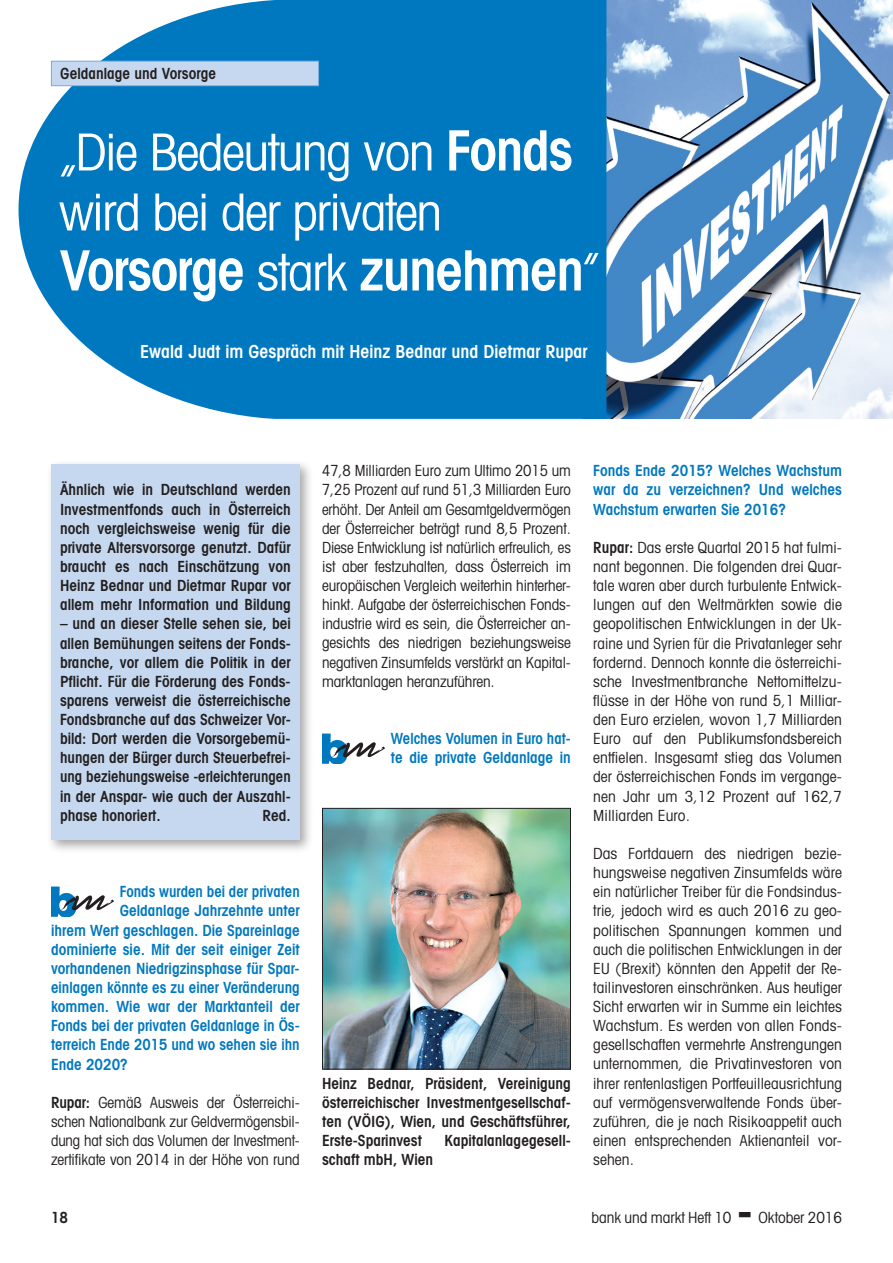
<style>
.page{position:relative;width:893px;height:1263px;background:#fff}
.page>*{position:absolute;margin:0;border:0;box-sizing:border-box;transform-origin:0 0}
.t1{font:600 condensed 55.5px "Avant Garde";letter-spacing:-.025em;color:#fff}
.t2{font:condensed 51px/60px "Avant Garde";letter-spacing:-.025em;color:#fff}
.t3{font:600 condensed 18px "Avant Garde";color:#fff}
.t4{font:condensed 15.3px/19.2px "Avant Garde";color:#231f20;text-align:justify}
.t5{font:600 condensed 15.3px/19.2px "Avant Garde";color:#231f20;text-align:justify}
.t6{font:600 condensed 15.3px/19.2px "Avant Garde";color:#0078c0}
.s1{font-weight:600;font-size:55.5px}
.s2{font-weight:400;font-size:51px}
.s3{font-weight:600}
</style>
<div class="page">
<img style="left:606px;top:0;width:287px;height:419px">
<svg style="left:19px;top:0;width:587px;height:419px;fill:#0078c0"></svg>
<div style="left:51px;top:61px;width:268px;height:25px;background:#c6d8ef"></div>
<div style="left:51px;top:61px;width:268px;height:25px;border:1px solid #7aabdb"></div>
<div style="left:46px;top:460px;width:267px;height:393px;background:#231f20;opacity:.4"></div>
<div style="left:51px;top:465px;width:249px;height:375px;background:#c6d8ef"></div>
<img style="left:51px;top:886px;width:24px;height:30px">
<img style="left:58px;top:893px;width:56px;height:20px">
<img style="left:322px;top:733px;width:24px;height:30px">
<img style="left:329px;top:740px;width:56px;height:20px">
<img style="left:324px;top:810px;width:245px;height:257px">
<div style="left:322px;top:808px;width:249px;height:261px;border:1px solid #231f20"></div>
<p class="t5" style="left:60px;top:64px;width:157px">Geldanlage und Vorsorge</p>
<h2 class="t2" style="left:60px;top:121px;width:515px">„Die Bedeutung von <span class="s1">Fonds </span>wird bei der privaten</h2>
<h1 class="t1" style="left:60px;top:237px;width:542px">Vorsorge <span class="s2">stark</span> zunehmen<span class="s2">”</span></h1>
<p class="t3" style="left:140px;top:341px;width:449px">Ewald Judt im Gespräch mit Heinz Bednar und Dietmar Rupar</p>
<p class="t5" style="left:60px;top:480px;width:232px">Ähnlich wie in Deutschland werden Investmentfonds auch in Österreich noch vergleichsweise wenig für die private Altersvorsorge genutzt. Dafür braucht es nach Einschätzung von Heinz Bednar und Dietmar Rupar vor allem mehr Information und Bildung</p>
<p class="t5" style="left:60px;top:614px;width:232px">– und an dieser Stelle sehen sie, bei allen Bemühungen seitens der Fonds&shy;branche, vor allem die Politik in der Pflicht. Für die Förderung des Fonds&shy;sparens verweist die österreichische Fondsbranche auf das Schweizer Vor&shy;bild: Dort werden die Vorsorgebemü&shy;hungen der Bürger durch Steuerbefrei&shy;ung beziehungsweise -erleichterungen in der Anspar- wie auch der Auszahl&shy;phase honoriert.</p>
<p class="t5" style="left:263px;top:805px;width:30px">Red.</p>
<p class="t4" style="left:322px;top:461px;width:250px">47,8 Milliarden Euro zum Ultimo 2015 um 7,25 Prozent auf rund 51,3 Milliarden Euro erhöht. Der Anteil am Gesamtgeldvermögen der Österreicher beträgt rund 8,5 Prozent.<br>Diese Entwicklung ist natürlich erfreulich, es ist aber festzuhalten, dass Österreich im europäischen Vergleich weiterhin hinterher&shy;hinkt. Aufgabe der österreichischen Fonds&shy;industrie wird es sein, die Österreicher an&shy;gesichts des niedrigen beziehungsweise negativen Zinsumfelds verstärkt an Kapital&shy;marktanlagen heranzuführen.</p>
<p class="t6" style="left:391px;top:729px;width:182px">Welches Volumen in Euro hat&shy;te die private Geldanlage in</p>
<p class="t6" style="left:120px;top:882px;width:182px">Fonds wurden bei der privaten</p>
<p class="t6" style="left:120px;top:901px;width:181px">Geldanlage Jahrzehnte unter</p>
<p class="t6" style="left:51px;top:920px;width:250px">ihrem Wert geschlagen. Die Spareinlage</p>
<p class="t6" style="left:51px;top:939px;width:250px">dominierte sie. Mit der seit einiger Zeit</p>
<p class="t6" style="left:51px;top:958px;width:250px">vorhandenen Niedrigzinsphase für Spar-</p>
<p class="t6" style="left:51px;top:978px;width:250px">einlagen könnte es zu einer Veränderung</p>
<p class="t6" style="left:51px;top:997px;width:250px">kommen. Wie war der Marktanteil der</p>
<p class="t6" style="left:51px;top:1016px;width:250px">Fonds bei der privaten Geldanlage in Ös-</p>
<p class="t6" style="left:51px;top:1035px;width:250px">terreich Ende 2015 und wo sehen sie ihn</p>
<p class="t6" style="left:51px;top:1054px;width:78px">Ende 2020?</p>
<p class="t4" style="left:51px;top:1092px;width:250px"><span class="s3">Rupar:</span> Gemäß Ausweis der Österreichi&shy;schen Nationalbank zur Geldvermögensbil&shy;dung hat sich das Volumen der Investment&shy;zertifikate von 2014 in der Höhe von rund</p>
<p class="t5" style="left:322px;top:1073px;width:250px">Heinz Bednar, Präsident, Vereinigung österreichischer Investmentgesellschaf&shy;ten (VÖIG), Wien, und Geschäftsführer, Erste-Sparinvest</p>
<p class="t5" style="left:444px;top:1131px;width:128px">Kapitalanlagegesell-</p>
<p class="t5" style="left:322px;top:1150px;width:113px">schaft mbH, Wien</p>
<p class="t6" style="left:593px;top:461px;width:250px;text-align:justify">Fonds Ende 2015? Welches Wachstum war da zu verzeichnen? Und welches Wachstum erwarten Sie 2016?</p>
<p class="t4" style="left:593px;top:537px;width:250px"><span class="s3">Rupar:</span> Das erste Quartal 2015 hat fulmi&shy;nant begonnen. Die folgenden drei Quar&shy;tale waren aber durch turbulente Entwick&shy;lungen auf den Weltmärkten sowie die geopolitischen Entwicklungen in der Uk&shy;raine und Syrien für die Privatanleger sehr fordernd. Dennoch konnte die österreichi&shy;sche Investmentbranche Nettomittelzu&shy;flüsse in der Höhe von rund 5,1 Milliar&shy;den Euro erzielen, wovon 1,7 Milliarden Euro auf den Publikumsfondsbereich entfielen. Insgesamt stieg das Volumen der österreichischen Fonds im vergange&shy;nen Jahr um 3,12 Prozent auf 162,7<br>Milliarden Euro.</p>
<p class="t4" style="left:593px;top:843px;width:250px">Das Fortdauern des niedrigen bezie&shy;hungsweise negativen Zinsumfelds wäre ein natürlicher Treiber für die Fondsindus&shy;trie, jedoch wird es auch 2016 zu geo&shy;politischen Spannungen kommen und auch die politischen Entwicklungen in der EU (Brexit) könnten den Appetit der Re&shy;tailinvestoren einschränken. Aus heutiger Sicht erwarten wir in Summe ein leichtes Wachstum. Es werden von allen Fonds&shy;gesellschaften vermehrte Anstrengungen unternommen, die Privatinvestoren von ihrer rentenlastigen Portfeuilleausrichtung auf vermögensverwaltende Fonds über&shy;zuführen, die je nach Risikoappetit auch einen entsprechenden Aktienanteil vor&shy;sehen.</p>
<p class="t5" style="left:51px;top:1207px;width:19px">18</p>
<p class="t4" style="left:591px;top:1207px;width:142px">bank und markt Heft 10</p>
<p class="t4" style="left:758px;top:1207px;width:85px">Oktober 2016</p>
</div>
